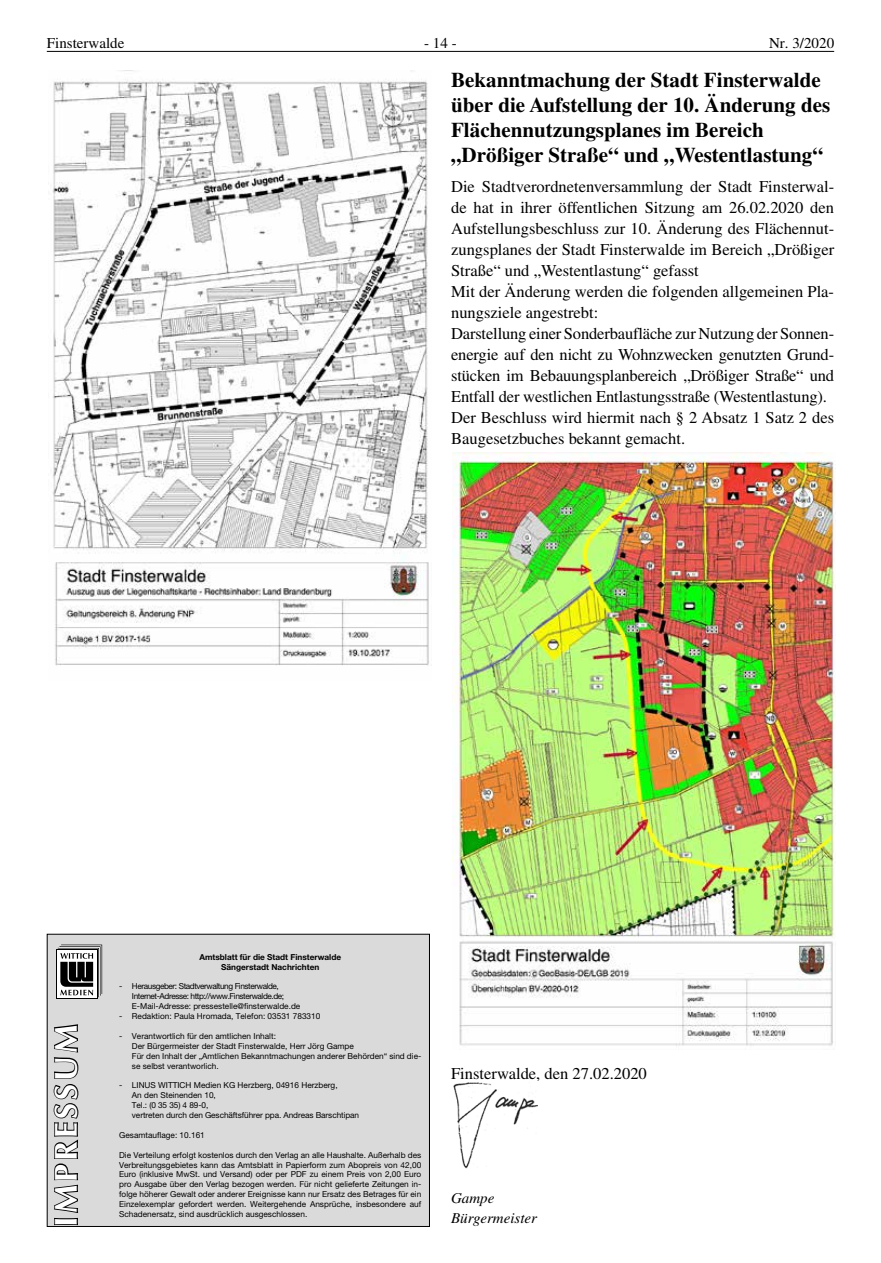
<style>
.page{position:relative;width:881px;height:1263px;background:#fff}
.page>*{position:absolute;margin:0;border:0;box-sizing:border-box;transform-origin:0 0}
.t1{font:700 31.8px "Optima LT";letter-spacing:.1em;color:#fff}
.t2{font:700 21px/25.2px "Times LT";color:#000}
.t3{font:16.5px/21px "Times LT";color:#000}
.t4{font:15px "Times LT";color:#000}
.t5{font:italic 15px "Times LT";color:#000}
.t6{font:8.25px/9.9px "Helvetica Neue LT";color:#000}
.t7{font:8.25px/9.9px "Helvetica Neue LT";letter-spacing:-.05em;color:#000}
.t8{font:700 8.25px/9.9px "Helvetica Neue LT";color:#000;text-align:center}
</style>
<div class="page">
<hr style="left:47px;top:51px;width:786px;height:1px;background:#000">
<img style="left:452px;top:453px;width:383px;height:593px">
<img style="left:453px;top:1082px;width:84px;height:87px">
<img style="left:52px;top:70px;width:377px;height:596px">
<div style="left:47px;top:934px;width:382px;height:293px;background:#dadada"></div>
<svg style="left:53px;top:1024px;width:27px;height:202px"></svg>
<div style="left:56px;top:949px;width:41px;height:50px;background:#000"></div>
<div style="left:57px;top:950px;width:40px;height:48px;background:#fff"></div>
<svg style="left:58px;top:945px;width:44px;height:52px"></svg>
<h3 class="t4" style="left:47px;top:34px;width:79px">Finsterwalde</h3>
<h3 class="t4" style="left:424px;top:34px;width:34px">- 14 -</h3>
<h3 class="t4" style="left:768px;top:34px;width:66px">Nr. 3/2020</h3>
<h2 class="t2" style="left:451px;top:67px;width:380px">Bekanntmachung der Stadt Finsterwalde über die Aufstellung der 10. Änderung des Flächennutzungsplanes im Bereich „Drößiger Straße“ und „Westentlastung“</h2>
<p class="t3" style="left:451px;top:175px;width:384px">Die Stadtverordnetenversammlung der Stadt Finsterwal&shy;de hat in ihrer öffentlichen Sitzung am 26.02.2020 den Aufstellungsbeschluss zur 10. Änderung des Flächennut&shy;zungsplanes der Stadt Finsterwalde im Bereich „Drößiger Straße“ und „Westentlastung“ gefasst<br>Mit der Änderung werden die folgenden allgemeinen Pla&shy;nungsziele angestrebt:<br>Darstellung einer Sonderbaufläche zur Nutzung der Sonnen&shy;energie auf den nicht zu Wohnzwecken genutzten Grund&shy;stücken im Bebauungsplanbereich „Drößiger Straße“ und Entfall der westlichen Entlastungsstraße (Westentlastung).<br>Der Beschluss wird hiermit nach § 2 Absatz 1 Satz 2 des Baugesetzbuches bekannt gemacht.</p>
<h1 class="t1" style="left:48px;top:1227px;width:204px;rotate:-90deg">IMPRESSUM</h1>
<p class="t8" style="left:199px;top:951px;width:143px">Amtsblatt für die Stadt Finsterwalde<br>Sängerstadt Nachrichten</p>
<p class="t7" style="left:132px;top:981px;width:170px;text-indent:-13px">- Herausgeber: Stadtverwaltung Finsterwalde,<br>Internet-Adresse: http://www.Finsterwalde.de;<br>E-Mail-Adresse: pressestelle@finsterwalde.de</p>
<p class="t6" style="left:119px;top:1011px;width:203px">- Redaktion: Paula Hromada, Telefon: 03531 783310</p>
<p class="t6" style="left:132px;top:1031px;width:291px;text-indent:-13px">- Verantwortlich für den amtlichen Inhalt:<br>Der Bürgermeister der Stadt Finsterwalde, Herr Jörg Gampe<br>Für den Inhalt der „Amtlichen Bekanntmachungen anderer Behörden“ sind die&shy;se selbst verantworlich.</p>
<p class="t6" style="left:132px;top:1080px;width:229px;text-indent:-13px">- LINUS WITTICH Medien KG Herzberg, 04916 Herzberg,<br>An den Steinenden 10,<br>Tel.: (0 35 35) 4 89-0,<br>vertreten durch den Geschäftsführer ppa. Andreas Barschtipan</p>
<p class="t6" style="left:119px;top:1130px;width:87px">Gesamtauflage: 10.161</p>
<p class="t6" style="left:119px;top:1149px;width:303px;text-align:justify">Die Verteilung erfolgt kostenlos durch den Verlag an alle Haushalte. Außerhalb des Verbreitungsgebietes kann das Amtsblatt in Papierform zum Abopreis von 42,00<br>Euro (inklusive MwSt. und Versand) oder per PDF zu einem Preis von 2,00 Euro pro Ausgabe über den Verlag bezogen werden. Für nicht gelieferte Zeitungen in&shy;folge höherer Gewalt oder anderer Ereignisse kann nur Ersatz des Betrages für ein Einzelexemplar gefordert werden. Weitergehende Ansprüche, insbesondere auf Schadenersatz, sind ausdrücklich ausgeschlossen.</p>
<h3 class="t3" style="left:451px;top:1063px;width:197px">Finsterwalde, den 27.02.2020</h3>
<h3 class="t5" style="left:451px;top:1189px;width:45px">Gampe</h3>
<h3 class="t5" style="left:451px;top:1209px;width:87px">Bürgermeister</h3>
</div>
